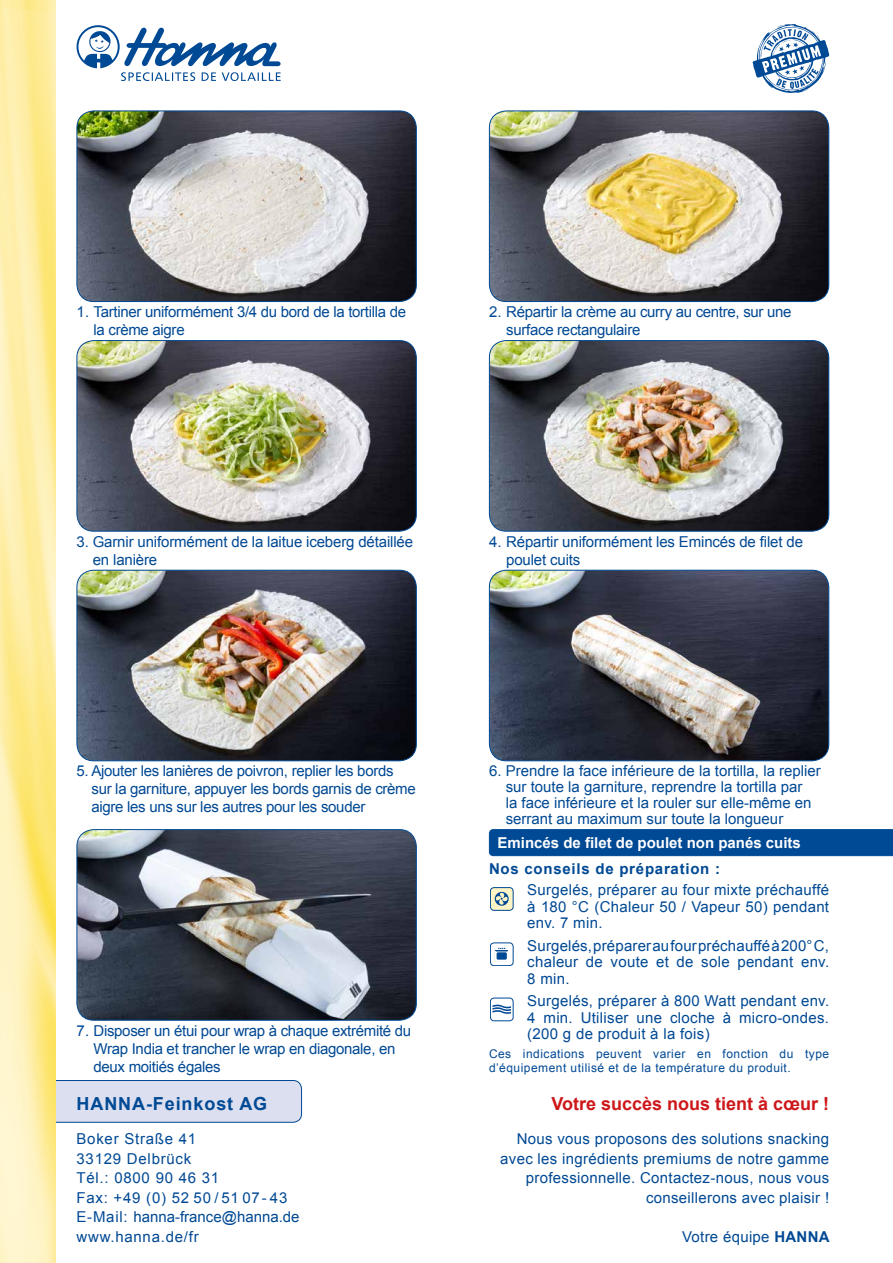
<style>
.page{position:relative;width:893px;height:1263px;background:#fff}
.page>*{position:absolute;margin:0;border:0;box-sizing:border-box;transform-origin:0 0}
.t1{font:700 18px "Arial";color:#cd171a}
.t2{font:700 18px "Arial";letter-spacing:.05em;color:#004994}
.t3{font:15px/16.5px "Arial";color:#004994;text-align:justify}
.t4{font:15px/18px "Arial";letter-spacing:-.02em;color:#004994}
.t5{font:15px/19.5px "Arial";letter-spacing:.02em;color:#004994;text-align:right}
.t6{font:15px/19.5px "Arial";letter-spacing:.05em;color:#004994}
.t7{font:700 15px "Arial";color:#fff}
.t8{font:700 15px "Arial";letter-spacing:.05em;color:#004994}
.t9{font:12px/13.5px "Arial";letter-spacing:.04em;color:#004994}
.s1{font-weight:700}
</style>
<div class="page">
<svg style="left:55px;top:1080px;width:247px;height:43px;background:#d1d7ea"></svg>
<img style="left:0;top:0;width:55px;height:1263px">
<div style="left:490px;top:887px;width:23px;height:23px;background:#fef4c5;border-radius:4px"></div>
<div style="left:490px;top:887px;width:23px;height:24px;border:1px solid #004994;border-radius:4px"></div>
<svg style="left:495px;top:892px;width:14px;height:14px"></svg>
<div style="left:490px;top:942px;width:23px;height:24px;border:1px solid #004994;border-radius:4px"></div>
<svg style="left:495px;top:947px;width:13px;height:12px"></svg>
<div style="left:497px;top:952px;width:10px;height:8px;background:#004994"></div>
<div style="left:490px;top:998px;width:23px;height:23px;border:1px solid #004994;border-radius:4px"></div>
<svg style="left:492px;top:1004px;width:19px;height:10px"></svg>
<svg style="left:489px;top:829px;width:404px;height:27px;background:#014994"></svg>
<svg style="left:77px;top:25px;width:204px;height:56px"></svg>
<svg style="left:753px;top:24px;width:76px;height:69px"></svg>
<img style="left:77px;top:111px;width:339px;height:191px">
<div style="left:77px;top:111px;width:340px;height:191px;border:1px solid #004994;border-radius:17px"></div>
<img style="left:489px;top:341px;width:340px;height:190px">
<div style="left:489px;top:340px;width:340px;height:191px;border:1px solid #004994;border-radius:17px"></div>
<img style="left:77px;top:341px;width:339px;height:190px">
<div style="left:77px;top:340px;width:340px;height:191px;border:1px solid #004994;border-radius:17px"></div>
<img style="left:489px;top:111px;width:340px;height:191px">
<div style="left:489px;top:111px;width:340px;height:191px;border:1px solid #004994;border-radius:17px"></div>
<img style="left:489px;top:570px;width:340px;height:191px">
<div style="left:489px;top:570px;width:340px;height:191px;border:1px solid #004994;border-radius:17px"></div>
<img style="left:77px;top:570px;width:339px;height:191px">
<div style="left:77px;top:570px;width:340px;height:191px;border:1px solid #004994;border-radius:17px"></div>
<img style="left:77px;top:830px;width:339px;height:190px">
<div style="left:77px;top:829px;width:340px;height:191px;border:1px solid #004994;border-radius:17px"></div>
<p class="t4" style="left:94px;top:303px;width:314px;text-indent:-17px">1. Tartiner uniformément 3/4 du bord de la tortilla de la crème aigre</p>
<p class="t4" style="left:506px;top:303px;width:287px;text-indent:-17px">2. Répartir la crème au curry au centre, sur une surface rectangulaire</p>
<p class="t3" style="left:93px;top:532px;width:322px;line-height:18px;text-indent:-16px">3. Garnir uniformément de la laitue iceberg détaillée en lanière</p>
<p class="t3" style="left:506px;top:532px;width:298px;line-height:18px;text-indent:-17px">4. Répartir uniformément les Emincés de filet de poulet cuits</p>
<p class="t4" style="left:91px;top:762px;width:326px;text-indent:-15px">5. Ajouter les lanières de poivron, replier les bords sur la garniture, appuyer les bords garnis de crème aigre les uns sur les autres pour les souder</p>
<p class="t3" style="left:506px;top:763px;width:317px;line-height:15.8px;text-align:left;text-indent:-17px">6. Prendre la face inférieure de la tortilla, la replier sur toute la garniture, reprendre la tortilla par<br>la face inférieure et la rouler sur elle-même en serrant au maximum sur toute la longueur</p>
<p class="t7" style="left:497px;top:832px;width:305px">Emincés de filet de poulet non panés cuits</p>
<p class="t4" style="left:94px;top:1021px;width:319px;text-indent:-17px">7. Disposer un étui pour wrap à chaque extrémité du<br>Wrap India et trancher le wrap en diagonale, en deux moitiés égales</p>
<p class="t2" style="left:77px;top:1091px;width:192px">HANNA-Feinkost AG</p>
<p class="t6" style="left:77px;top:1129px;width:224px">Boker Straße 41<br>33129 Delbrück<br>Tél.: 0800 90 46 31<br>Fax: +49 (0) 52 50 / 51 07 - 43<br>E-Mail: hanna-france@hanna.de www.hanna.de/fr</p>
<p class="t8" style="left:489px;top:858px;width:233px">Nos conseils de préparation :</p>
<p class="t3" style="left:527px;top:882px;width:303px">Surgelés, préparer au four mixte préchauffé à 180 °C (Chaleur 50 / Vapeur 50) pendant env. 7 min.</p>
<p class="t3" style="left:527px;top:937px;width:303px">Surgelés, préparer au four préchauffé à 200° C, chaleur de voute et de sole pendant env.<br>8 min.</p>
<p class="t3" style="left:527px;top:992px;width:303px">Surgelés, préparer à 800 Watt pendant env.<br>4 min. Utiliser une cloche à micro-ondes. (200 g de produit à la fois)</p>
<p class="t9" style="left:489px;top:1047px;width:342px">Ces indications peuvent varier en fonction du type d’équipement utilisé et de la température du produit.</p>
<p class="t1" style="left:551px;top:1091px;width:279px">Votre succès nous tient à cœur !</p>
<p class="t5" style="left:500px;top:1129px;width:330px">Nous vous proposons des solutions snacking avec les ingrédients premiums de notre gamme professionnelle. Contactez-nous, nous vous conseillerons avec plaisir !</p>
<p class="t5" style="left:682px;top:1226px;width:149px">Votre équipe <span class="s1">HANNA</span></p>
</div>
